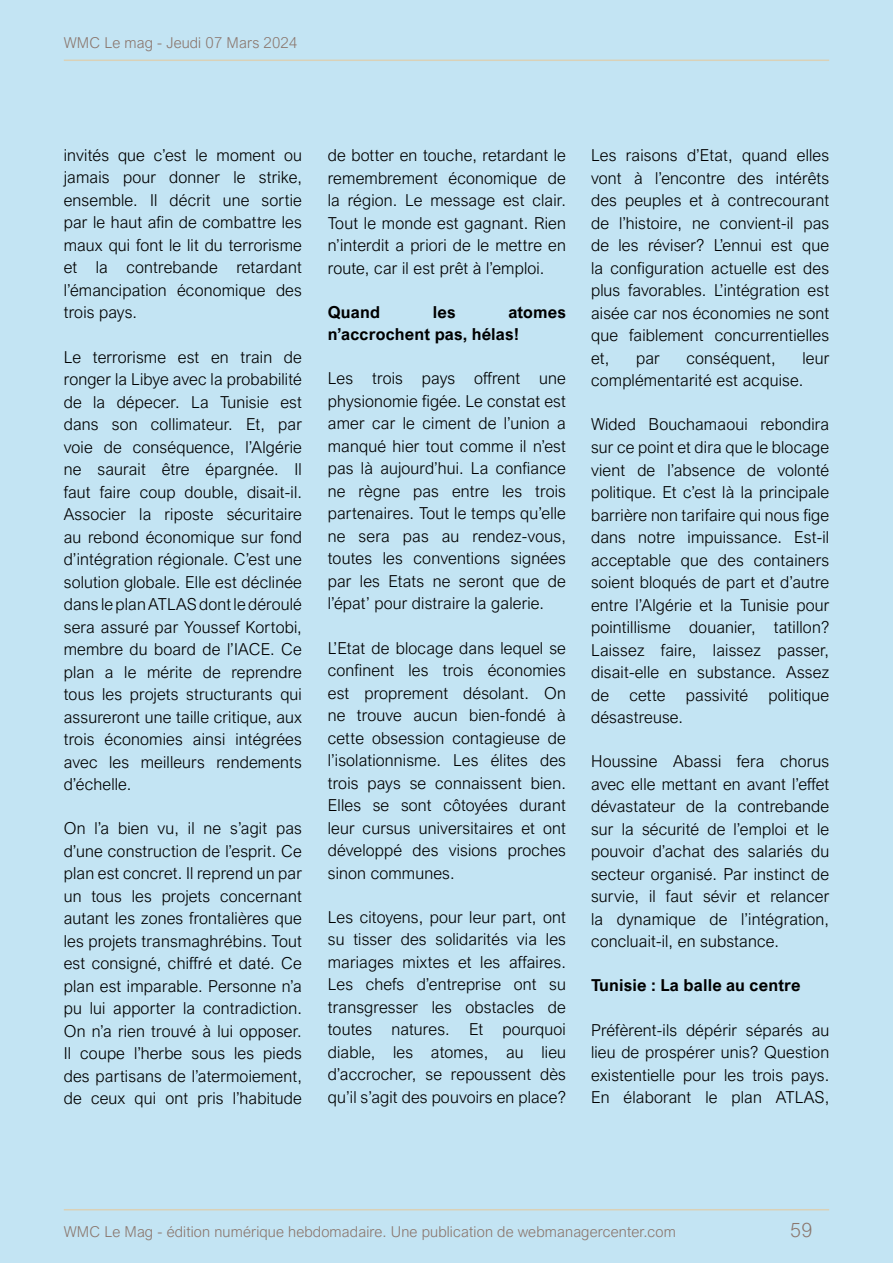
<style>
.page{position:relative;width:893px;height:1263px;background:#fff}
.page>*{position:absolute;margin:0;border:0;box-sizing:border-box;transform-origin:0 0}
.t1{font:300 19.5px "Arial Nova W07";color:#8b776e}
.t2{font:300 16.5px/22.5px "Arial Nova";letter-spacing:.01em;color:#000;text-align:justify}
.t3{font:700 16.5px/22.5px "Arial Nova W07";letter-spacing:.01em;color:#000}
.t4{font:300 15px "Arial Nova W07";letter-spacing:.01em;color:#8b776e}
</style>
<div class="page">
<hr style="left:0;top:0;width:1px;height:1263px;background:#54b3de">
<div style="left:1px;top:0;width:892px;height:1263px;background:#c3e4f3"></div>
<hr style="left:64px;top:60px;width:765px;height:1px;background:#e0cda9">
<hr style="left:64px;top:1209px;width:765px;height:1px;background:#e0cda9">
<p class="t4" style="left:64px;top:34px;width:235px">WMC Le mag - Jeudi 07 Mars 2024</p>
<p class="t2" style="left:64px;top:144px;width:240px">invités que c’est le moment ou jamais pour donner le strike, ensemble. Il décrit une sortie par le haut afin de combattre les maux qui font le lit du terrorisme et la contrebande retardant l’émancipation économique des trois pays.</p>
<p class="t2" style="left:64px;top:345px;width:240px">Le terrorisme est en train de ronger la Libye avec la probabilité de la dépecer. La Tunisie est dans son collimateur. Et, par voie de conséquence, l’Algérie ne saurait être épargnée. Il faut faire coup double, disait-il.<br>Associer la riposte sécuritaire au rebond économique sur fond d’intégration régionale. C’est une solution globale. Elle est déclinée dans le plan ATLAS dont le déroulé sera assuré par Youssef Kortobi, membre du board de l’IACE. Ce plan a le mérite de reprendre tous les projets structurants qui assureront une taille critique, aux trois économies ainsi intégrées avec les meilleurs rendements d’échelle.</p>
<p class="t2" style="left:64px;top:817px;width:240px">On l’a bien vu, il ne s’agit pas d’une construction de l’esprit. Ce plan est concret. Il reprend un par un tous les projets concernant autant les zones frontalières que les projets transmaghrébins. Tout est consigné, chiffré et daté. Ce plan est imparable. Personne n’a pu lui apporter la contradiction.<br>On n’a rien trouvé à lui opposer.<br>Il coupe l’herbe sous les pieds des partisans de l’atermoiement, de ceux qui ont pris l’habitude</p>
<p class="t2" style="left:328px;top:144px;width:240px">de botter en touche, retardant le remembrement économique de la région. Le message est clair.<br>Tout le monde est gagnant. Rien n’interdit a priori de le mettre en route, car il est prêt à l’emploi.</p>
<p class="t3" style="left:328px;top:300px;width:54px">Quand</p>
<p class="t3" style="left:433px;top:300px;width:24px">les</p>
<p class="t3" style="left:328px;top:300px;width:240px;text-indent:181px">atomes n’accrochent pas, hélas!</p>
<p class="t2" style="left:328px;top:367px;width:240px">Les trois pays offrent une physionomie figée. Le constat est amer car le ciment de l’union a manqué hier tout comme il n’est pas là aujourd’hui. La confiance ne règne pas entre les trois partenaires. Tout le temps qu’elle ne sera pas au rendez-vous, toutes les conventions signées par les Etats ne seront que de l’épat’ pour distraire la galerie.</p>
<p class="t2" style="left:328px;top:636px;width:240px">L’Etat de blocage dans lequel se confinent les trois économies est proprement désolant. On ne trouve aucun bien-fondé à cette obsession contagieuse de l’isolationnisme. Les élites des trois pays se connaissent bien.<br>Elles se sont côtoyées durant leur cursus universitaires et ont développé des visions proches sinon communes.</p>
<p class="t2" style="left:328px;top:906px;width:240px">Les citoyens, pour leur part, ont su tisser des solidarités via les mariages mixtes et les affaires.<br>Les chefs d’entreprise ont su transgresser les obstacles de toutes natures. Et pourquoi diable, les atomes, au lieu d’accrocher, se repoussent dès qu’il s’agit des pouvoirs en place?</p>
<p class="t2" style="left:591px;top:144px;width:240px">Les raisons d’Etat, quand elles vont à l’encontre des intérêts des peuples et à contrecourant de l’histoire, ne convient-il pas de les réviser? L’ennui est que la configuration actuelle est des plus favorables. L’intégration est aisée car nos économies ne sont que faiblement concurrentielles et,</p>
<p class="t2" style="left:591px;top:347px;width:240px;text-indent:211px">leur complémentarité est acquise.</p>
<p class="t2" style="left:591px;top:413px;width:240px">Wided Bouchamaoui rebondira sur ce point et dira que le blocage vient de l’absence de volonté politique. Et c’est là la principale barrière non tarifaire qui nous fige dans notre impuissance. Est-il acceptable que des containers soient bloqués de part et d’autre entre l’Algérie et la Tunisie pour pointillisme douanier, tatillon?<br>Laissez faire, laissez passer, disait-elle en substance. Assez de cette passivité politique désastreuse.</p>
<p class="t2" style="left:591px;top:750px;width:240px">Houssine Abassi fera chorus avec elle mettant en avant l’effet dévastateur de la contrebande sur la sécurité de l’emploi et le pouvoir d’achat des salariés du secteur organisé. Par instinct de survie, il faut sévir et relancer la dynamique de l’intégration, concluait-il, en substance.</p>
<p class="t3" style="left:591px;top:974px;width:211px">Tunisie : La balle au centre</p>
<p class="t2" style="left:591px;top:1018px;width:240px">Préfèrent-ils dépérir séparés au lieu de prospérer unis? Question existentielle pour les trois pays.<br>En élaborant le plan ATLAS,</p>
<p class="t2" style="left:636px;top:347px;width:25px">par</p>
<p class="t2" style="left:686px;top:347px;width:91px">conséquent,</p>
<p class="t4" style="left:64px;top:1223px;width:614px">WMC Le Mag - édition numérique hebdomadaire. Une publication de webmanagercenter.com</p>
<p class="t1" style="left:790px;top:1219px;width:23px">59</p>
</div>
